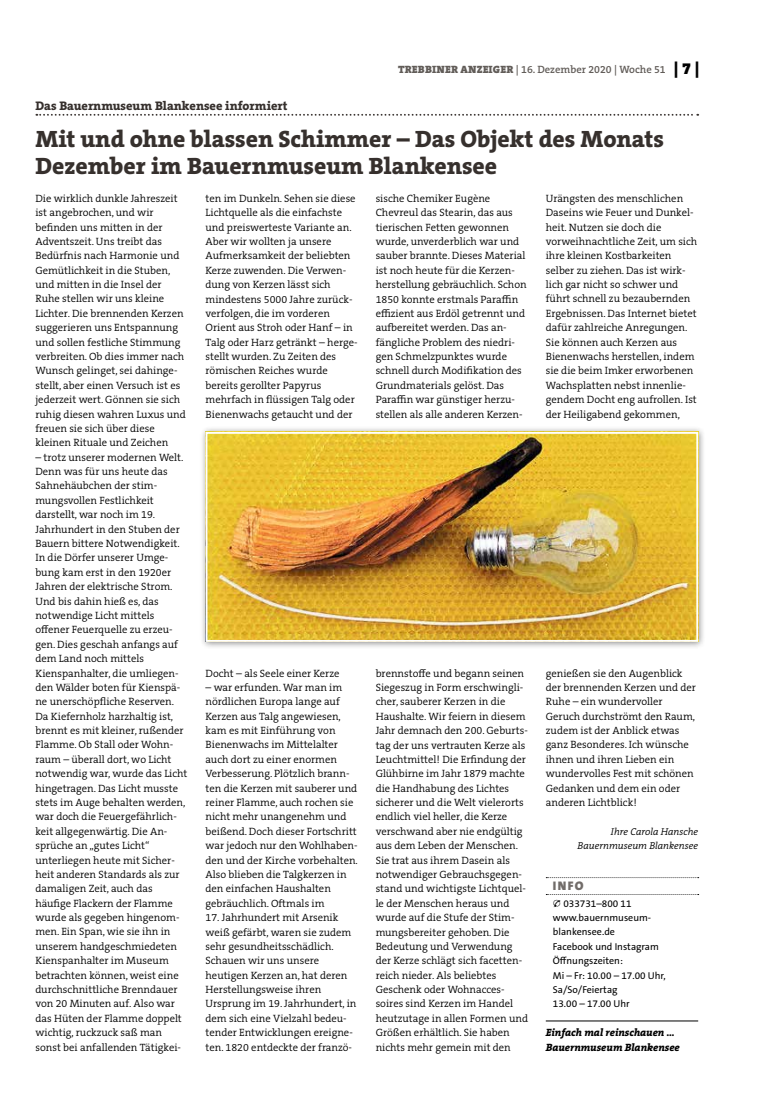
<style>
.page{position:relative;width:762px;height:1117px;background:#fff}
.page>*{position:absolute;margin:0;border:0;box-sizing:border-box;transform-origin:0 0}
.t1{font:800 23.75px/26.2px "The Serif B W8";color:#36302d}
.t2{font:800 12.5px "The Serif B W8";color:#36302d}
.t3{font:900 12.5px "The Sans B W9";color:#716c69}
.t4{font:300 10.62px/14.4px "The Serif B W4";color:#000}
.t5{font:600 10.62px "The Serif B W6";color:#615c58}
.t6{font:italic 800 10.62px/14.4px "The Serif B W8";color:#000}
.t7{font:10px/14.4px "The Sans B W5 Plain";color:#000}
.t8{font:italic 300 10px/14.4px "The Serif B W4";color:#000;text-align:right}
.s1{font-family:"The Serif B W9";font-weight:900}
.s2{font-family:"The Serif B W9";font-weight:900;font-size:16.25px;color:#000}
</style>
<div class="page">
<svg style="left:36px;top:114px;width:662px;height:2px"></svg>
<hr style="left:546px;top:1020px;width:152px;height:1px;background:#000">
<div style="left:200px;top:426px;width:506px;height:223px;background:#000;opacity:.45"></div>
<img style="left:209px;top:435px;width:486px;height:203px">
<div style="left:206px;top:432px;width:492px;height:209px;border:2px solid #fff"></div>
<svg style="left:546px;top:894px;width:153px;height:1px"></svg>
<p class="t5" style="left:398px;top:63px;width:303px"><span class="s1">TREBBINER ANZEIGER</span> | 16. Dezember 2020 | Woche 51 <span class="s2">| 7 |</span></p>
<p class="t2" style="left:35px;top:98px;width:254px">Das Bauernmuseum Blankensee informiert</p>
<h1 class="t1" style="left:35px;top:126px;width:630px">Mit und ohne blassen Schimmer – Das Objekt des Monats<br>Dezember im Bauernmuseum Blankensee</h1>
<p class="t4" style="left:35px;top:191px;width:152px">Die wirklich dunkle Jahreszeit ist angebrochen, und wir befinden uns mitten in der<br>Adventszeit. Uns treibt das<br>Bedürfnis nach Harmonie und<br>Gemütlichkeit in die Stuben, und mitten in die Insel der<br>Ruhe stellen wir uns kleine<br>Lichter. Die brennenden Kerzen suggerieren uns Entspannung und sollen festliche Stimmung verbreiten. Ob dies immer nach<br>Wunsch gelinget, sei dahinge&shy;stellt, aber einen Versuch ist es jederzeit wert. Gönnen sie sich ruhig diesen wahren Luxus und freuen sie sich über diese kleinen Rituale und Zeichen</p>
<p class="t4" style="left:35px;top:450px;width:154px">– trotz unserer modernen Welt.<br>Denn was für uns heute das<br>Sahnehäubchen der stim&shy;mungsvollen Festlichkeit darstellt, war noch im 19.<br>Jahrhundert in den Stuben der<br>Bauern bittere Notwendigkeit.<br>In die Dörfer unserer Umge&shy;bung kam erst in den 1920er<br>Jahren der elektrische Strom.<br>Und bis dahin hieß es, das notwendige Licht mittels offener Feuerquelle zu erzeu&shy;gen. Dies geschah anfangs auf dem Land noch mittels<br>Kienspanhalter, die umliegen&shy;den Wälder boten für Kienspä&shy;ne unerschöpfliche Reserven.<br>Da Kiefernholz harzhaltig ist, brennt es mit kleiner, rußender<br>Flamme. Ob Stall oder Wohn&shy;raum – überall dort, wo Licht notwendig war, wurde das Licht hingetragen. Das Licht musste stets im Auge behalten werden, war doch die Feuergefährlich&shy;keit allgegenwärtig. Die An&shy;sprüche an „gutes Licht“ unterliegen heute mit Sicher&shy;heit anderen Standards als zur damaligen Zeit, auch das häufige Flackern der Flamme wurde als gegeben hingenom&shy;men. Ein Span, wie sie ihn in unserem handgeschmiedeten<br>Kienspanhalter im Museum betrachten können, weist eine durchschnittliche Brenndauer von 20 Minuten auf. Also war das Hüten der Flamme doppelt wichtig, ruckzuck saß man sonst bei anfallenden Tätigkei-</p>
<p class="t4" style="left:376px;top:191px;width:153px">sische Chemiker Eugène<br>Chevreul das Stearin, das aus tierischen Fetten gewonnen wurde, unverderblich war und sauber brannte. Dieses Material ist noch heute für die Kerzen&shy;herstellung gebräuchlich. Schon<br>1850 konnte erstmals Paraffin effizient aus Erdöl getrennt und aufbereitet werden. Das an&shy;fängliche Problem des niedri&shy;gen Schmelzpunktes wurde schnell durch Modifikation des<br>Grundmaterials gelöst. Das<br>Paraffin war günstiger herzu&shy;stellen als alle anderen Kerzen-</p>
<p class="t4" style="left:546px;top:191px;width:153px">Urängsten des menschlichen<br>Daseins wie Feuer und Dunkel&shy;heit. Nutzen sie doch die vorweihnachtliche Zeit, um sich ihre kleinen Kostbarkeiten selber zu ziehen. Das ist wirk&shy;lich gar nicht so schwer und führt schnell zu bezaubernden<br>Ergebnissen. Das Internet bietet dafür zahlreiche Anregungen.<br>Sie können auch Kerzen aus<br>Bienenwachs herstellen, indem sie die beim Imker erworbenen<br>Wachsplatten nebst innenlie&shy;gendem Docht eng aufrollen. Ist der Heiligabend gekommen,</p>
<p class="t4" style="left:206px;top:191px;width:154px">ten im Dunkeln. Sehen sie diese<br>Lichtquelle als die einfachste und preiswerteste Variante an.<br>Aber wir wollten ja unsere<br>Aufmerksamkeit der beliebten<br>Kerze zuwenden. Die Verwen&shy;dung von Kerzen lässt sich mindestens 5000 Jahre zurück&shy;verfolgen, die im vorderen<br>Orient aus Stroh oder Hanf – in<br>Talg oder Harz getränkt – herge&shy;stellt wurden. Zu Zeiten des römischen Reiches wurde bereits gerollter Papyrus mehrfach in flüssigen Talg oder<br>Bienenwachs getaucht und der</p>
<p class="t4" style="left:546px;top:665px;width:152px">genießen sie den Augenblick der brennenden Kerzen und der<br>Ruhe – ein wundervoller<br>Geruch durchströmt den Raum, zudem ist der Anblick etwas ganz Besonderes. Ich wünsche ihnen und ihren Lieben ein wundervolles Fest mit schönen<br>Gedanken und dem ein oder anderen Lichtblick!</p>
<p class="t8" style="left:577px;top:824px;width:122px">Ihre Carola Hansche<br>Bauernmuseum Blankensee</p>
<p class="t3" style="left:553px;top:877px;width:32px">INFO</p>
<p class="t7" style="left:553px;top:895px;width:114px;text-indent:11px">033731–800 11 www.bauernmuseum&shy;blankensee.de<br>Facebook und Instagram<br>Öffnungszeiten:<br>Mi – Fr: 10.00 – 17.00 Uhr,<br>Sa/So/Feiertag<br>13.00 – 17.00 Uhr</p>
<p class="t6" style="left:546px;top:1025px;width:136px">Einfach mal reinschauen …<br>Bauernmuseum Blankensee</p>
<p class="t4" style="left:376px;top:665px;width:154px">brennstoffe und begann seinen<br>Siegeszug in Form erschwingli&shy;cher, sauberer Kerzen in die<br>Haushalte. Wir feiern in diesem<br>Jahr demnach den 200. Geburts&shy;tag der uns vertrauten Kerze als<br>Leuchtmittel! Die Erfindung der<br>Glühbirne im Jahr 1879 machte die Handhabung des Lichtes sicherer und die Welt vielerorts endlich viel heller, die Kerze verschwand aber nie endgültig aus dem Leben der Menschen.<br>Sie trat aus ihrem Dasein als notwendiger Gebrauchsgegen&shy;stand und wichtigste Lichtquel&shy;le der Menschen heraus und wurde auf die Stufe der Stim&shy;mungsbereiter gehoben. Die<br>Bedeutung und Verwendung der Kerze schlägt sich facetten&shy;reich nieder. Als beliebtes<br>Geschenk oder Wohnacces&shy;soires sind Kerzen im Handel heutzutage in allen Formen und<br>Größen erhältlich. Sie haben nichts mehr gemein mit den</p>
<p class="t4" style="left:206px;top:665px;width:135px">Docht – als Seele einer Kerze</p>
<p class="t4" style="left:206px;top:680px;width:154px">– war erfunden. War man im nördlichen Europa lange auf<br>Kerzen aus Talg angewiesen, kam es mit Einführung von<br>Bienenwachs im Mittelalter auch dort zu einer enormen<br>Verbesserung. Plötzlich brann&shy;ten die Kerzen mit sauberer und reiner Flamme, auch rochen sie nicht mehr unangenehm und beißend. Doch dieser Fortschritt war jedoch nur den Wohlhaben&shy;den und der Kirche vorbehalten.<br>Also blieben die Talgkerzen in den einfachen Haushalten gebräuchlich. Oftmals im</p>
<p class="t4" style="left:206px;top:910px;width:152px">17. Jahrhundert mit Arsenik weiß gefärbt, waren sie zudem sehr gesundheitsschädlich.<br>Schauen wir uns unsere heutigen Kerzen an, hat deren<br>Herstellungsweise ihren<br>Ursprung im 19. Jahrhundert, in dem sich eine Vielzahl bedeu&shy;tender Entwicklungen ereigne&shy;ten. 1820 entdeckte der franzö-</p>
</div>
